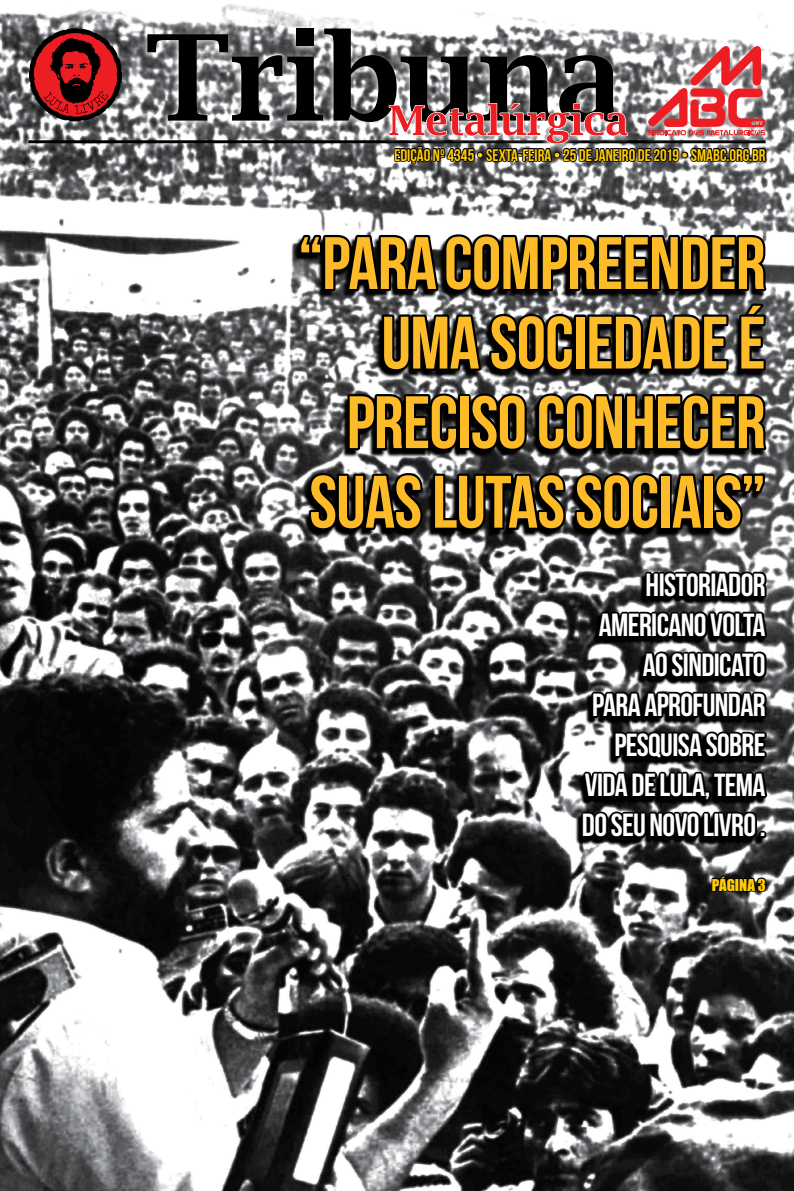
<style>
.page{position:relative;width:794px;height:1191px;background:#fff}
.page>*{position:absolute;margin:0;border:0;box-sizing:border-box;transform-origin:0 0}
.t1{font:74px/79.5px "Bebas Neue";letter-spacing:-.01em;color:#fdbb28;text-align:right}
.t2{font:32px/40px "Bebas Neue";letter-spacing:-.02em;color:#fff;text-align:right}
.t3{font:16.8px "Bebas Neue";color:#ffcb0a}
.t4{font:15px "Impact";color:#ffcb0a}
.t5{font:italic condensed 4.4px "Swiss 721 BT";letter-spacing:-.005em;color:#fff}
</style>
<div class="page">
<img style="left:0;top:4px;width:794px;height:1187px">
<hr style="left:28px;top:140px;width:737px;height:3px;background:#000">
<div style="left:139px;top:25px;width:630px;height:127px;background:#fff;opacity:.85"></div>
<svg style="left:29px;top:28px;width:93px;height:94px;background:#82282b"></svg>
<svg style="left:147px;top:29px;width:621px;height:156px"></svg>
<svg style="left:710px;top:863px;width:57px;height:33px;background:#3f3f40"></svg>
<svg style="left:575px;top:573px;width:191px;height:272px"></svg>
<svg style="left:643px;top:569px;width:127px;height:32px;background:#141414"></svg>
<svg style="left:594px;top:609px;width:176px;height:32px;background:#121212"></svg>
<svg style="left:638px;top:649px;width:130px;height:32px;background:#121213"></svg>
<svg style="left:589px;top:689px;width:181px;height:32px;background:#141414"></svg>
<svg style="left:611px;top:729px;width:157px;height:32px;background:#0e0e0e"></svg>
<svg style="left:580px;top:769px;width:190px;height:34px;background:#151515"></svg>
<svg style="left:579px;top:809px;width:180px;height:32px;background:#111"></svg>
<div style="left:759px;top:831px;width:7px;height:7px;border:4px solid #000"></div>
<svg style="left:293px;top:236px;width:472px;height:301px"></svg>
<svg style="left:297px;top:232px;width:474px;height:141px;background:#343435"></svg>
<svg style="left:345px;top:391px;width:115px;height:63px;background:#191919"></svg>
<div style="left:458px;top:394px;width:12px;height:56px;border:4px solid #000"></div>
<svg style="left:468px;top:391px;width:61px;height:62px;background:#181819"></svg>
<svg style="left:535px;top:391px;width:235px;height:63px;background:#181818"></svg>
<svg style="left:307px;top:471px;width:354px;height:62px;background:#181818"></svg>
<div style="left:659px;top:473px;width:13px;height:57px;border:4px solid #000"></div>
<svg style="left:667px;top:471px;width:100px;height:61px;background:#242525"></svg>
<p class="t5" style="left:30px;top:178px;width:32px;rotate:-90deg">arquivo smabc</p>
<p class="t3" style="left:394px;top:146px;width:373px">EDIÇÃO Nº 4345 • SEXTA-FEIRA • 25 DE JANEIRO DE 2019 • SMABC.ORG.BR</p>
<h1 class="t1" style="left:298px;top:223px;width:469px">“PARA COMPREENDER<br>UMA SOCIEDADE É<br>PRECISO CONHECER<br>SUAS LUTAS SOCIAIS”</h1>
<p class="t2" style="left:582px;top:564px;width:185px">HISTORIADOR<br>AMERICANO VOLTA<br>AO SINDICATO<br>PARA APROFUNDAR<br>PESQUISA SOBRE<br>VIDA DE LULA, TEMA<br>DO SEU NOVO LIVRO .</p>
<p class="t4" style="left:712px;top:873px;width:55px">Página 3</p>
</div>
